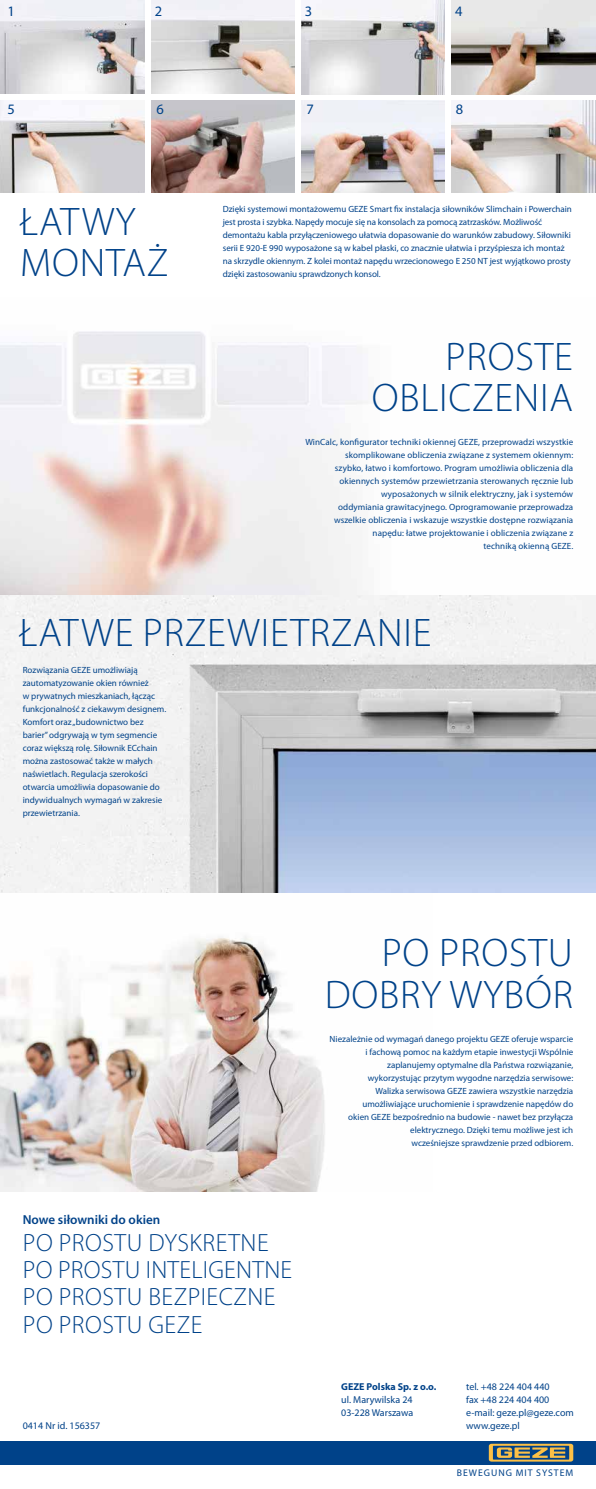
<style>
.page{position:relative;width:596px;height:1489px;background:#fff}
.page>*{position:absolute;margin:0;border:0;box-sizing:border-box;transform-origin:0 0}
.t1{font:300 40px/41px "Myriad Pro";letter-spacing:.02em;color:#004289;text-align:right}
.t2{font:300 25px/27.4px "Myriad Pro";letter-spacing:.02em;color:#004289}
.t3{font:14.4px "Myriad Pro";color:#004289}
.t4{font:600 13.1px "Myriad Pro";color:#004289}
.t5{font:10px/13px "Myriad Pro";color:#004289}
.t6{font:700 10px "Myriad Pro";color:#004289}
.t7{font:9.7px "Myriad Pro";letter-spacing:.1em;color:#004289}
.t8{font:9px/13px "Myriad Pro";color:#004289}
</style>
<div class="page">
<img style="left:0;top:100px;width:144px;height:92px">
<img style="left:451px;top:0;width:144px;height:94px">
<img style="left:0;top:0;width:144px;height:93px">
<img style="left:301px;top:100px;width:143px;height:92px">
<img style="left:151px;top:0;width:144px;height:93px">
<img style="left:451px;top:100px;width:144px;height:92px">
<img style="left:301px;top:0;width:143px;height:94px">
<img style="left:151px;top:100px;width:144px;height:92px">
<img style="left:0;top:331px;width:595px;height:561px">
<img style="left:0;top:936px;width:325px;height:255px">
<div style="left:0;top:1440px;width:595px;height:24px;background:#004289"></div>
<svg style="left:488px;top:1443px;width:85px;height:18px"></svg>
<h3 class="t3" style="left:155px;top:3px;width:9px">2</h3>
<h3 class="t3" style="left:304px;top:3px;width:9px">3</h3>
<h3 class="t3" style="left:7px;top:3px;width:9px">1</h3>
<h3 class="t3" style="left:455px;top:3px;width:9px">4</h3>
<h3 class="t3" style="left:7px;top:100px;width:9px">5</h3>
<h3 class="t3" style="left:156px;top:100px;width:9px">6</h3>
<h3 class="t3" style="left:306px;top:100px;width:9px">7</h3>
<h3 class="t3" style="left:455px;top:100px;width:9px">8</h3>
<h1 class="t1" style="left:20px;top:200px;width:149px;text-align:left">ŁATWY<br>MONTAŻ</h1>
<p class="t8" style="left:223px;top:202px;width:350px">Dzięki systemowi montażowemu GEZE Smart fix instalacja siłowników Slimchain i Powerchain jest prosta i szybka. Napędy mocuje się na konsolach za pomocą zatrzasków. Możliwość demontażu kabla przyłączeniowego ułatwia dopasowanie do warunków zabudowy. Siłowniki serii E 920-E 990 wyposażone są w kabel płaski, co znacznie ułatwia i przyśpiesza ich montaż na skrzydle okiennym. Z kolei montaż napędu wrzecionowego E 250 NT jest wyjątkowo prosty dzięki zastosowaniu sprawdzonych konsol.</p>
<h1 class="t1" style="left:371px;top:336px;width:202px">PROSTE<br>OBLICZENIA</h1>
<p class="t8" style="left:305px;top:436px;width:269px;text-align:right">WinCalc, konfigurator techniki okiennej GEZE, przeprowadzi wszystkie skomplikowane obliczenia związane z systemem okiennym:<br>szybko, łatwo i komfortowo. Program umożliwia obliczenia dla okiennych systemów przewietrzania sterowanych ręcznie lub wyposażonych w silnik elektryczny, jak i systemów<br>oddymiania grawitacyjnego. Oprogramowanie przeprowadza wszelkie obliczenia i wskazuje wszystkie dostępne rozwiązania napędu: łatwe projektowanie i obliczenia związane z<br>techniką okienną GEZE.</p>
<h1 class="t1" style="left:20px;top:612px;width:413px">ŁATWE PRZEWIETRZANIE</h1>
<p class="t8" style="left:23px;top:663px;width:145px">Rozwiązania GEZE umożliwiają zautomatyzowanie okien również<br>w prywatnych mieszkaniach, łącząc funkcjonalność z ciekawym designem.<br>Komfort oraz „budownictwo bez barier” odgrywają w tym segmencie coraz większą rolę. Siłownik ECchain można zastosować także w małych naświetlach. Regulacja szerokości otwarcia umożliwia dopasowanie do indywidualnych wymagań w zakresie przewietrzania.</p>
<h3 class="t4" style="left:23px;top:1210px;width:139px">Nowe siłowniki do okien</h3>
<h2 class="t2" style="left:23px;top:1228px;width:270px">PO PROSTU DYSKRETNE<br>PO PROSTU INTELIGENTNE<br>PO PROSTU BEZPIECZNE<br>PO PROSTU GEZE</h2>
<p class="t5" style="left:23px;top:1419px;width:79px">0414 Nr id. 156357</p>
<h1 class="t1" style="left:324px;top:932px;width:249px">PO PROSTU<br>DOBRY WYBÓR</h1>
<p class="t8" style="left:329px;top:1032px;width:245px;text-align:right">Niezależnie od wymagań danego projektu GEZE oferuje wsparcie i fachową pomoc na każdym etapie inwestycji Wspólnie zaplanujemy optymalne dla Państwa rozwiązanie,<br>wykorzystując przytym wygodne narzędzia serwisowe:<br>Walizka serwisowa GEZE zawiera wszystkie narzędzia umożliwiające uruchomienie i sprawdzenie napędów do<br>okien GEZE bezpośrednio na budowie - nawet bez przyłącza elektrycznego. Dzięki temu możliwe jest ich<br>wcześniejsze sprawdzenie przed odbiorem.</p>
<p class="t6" style="left:341px;top:1380px;width:96px">GEZE Polska Sp. z o.o.</p>
<p class="t5" style="left:341px;top:1392px;width:73px">ul. Marywilska 24<br>03-228 Warszawa</p>
<p class="t5" style="left:466px;top:1379px;width:109px">tel. +48 224 404 440<br>fax +48 224 404 400 e-mail: geze.pl@geze.com www.geze.pl</p>
<p class="t7" style="left:456px;top:1466px;width:118px">BEWEGUNG MIT SYSTEM</p>
</div>
